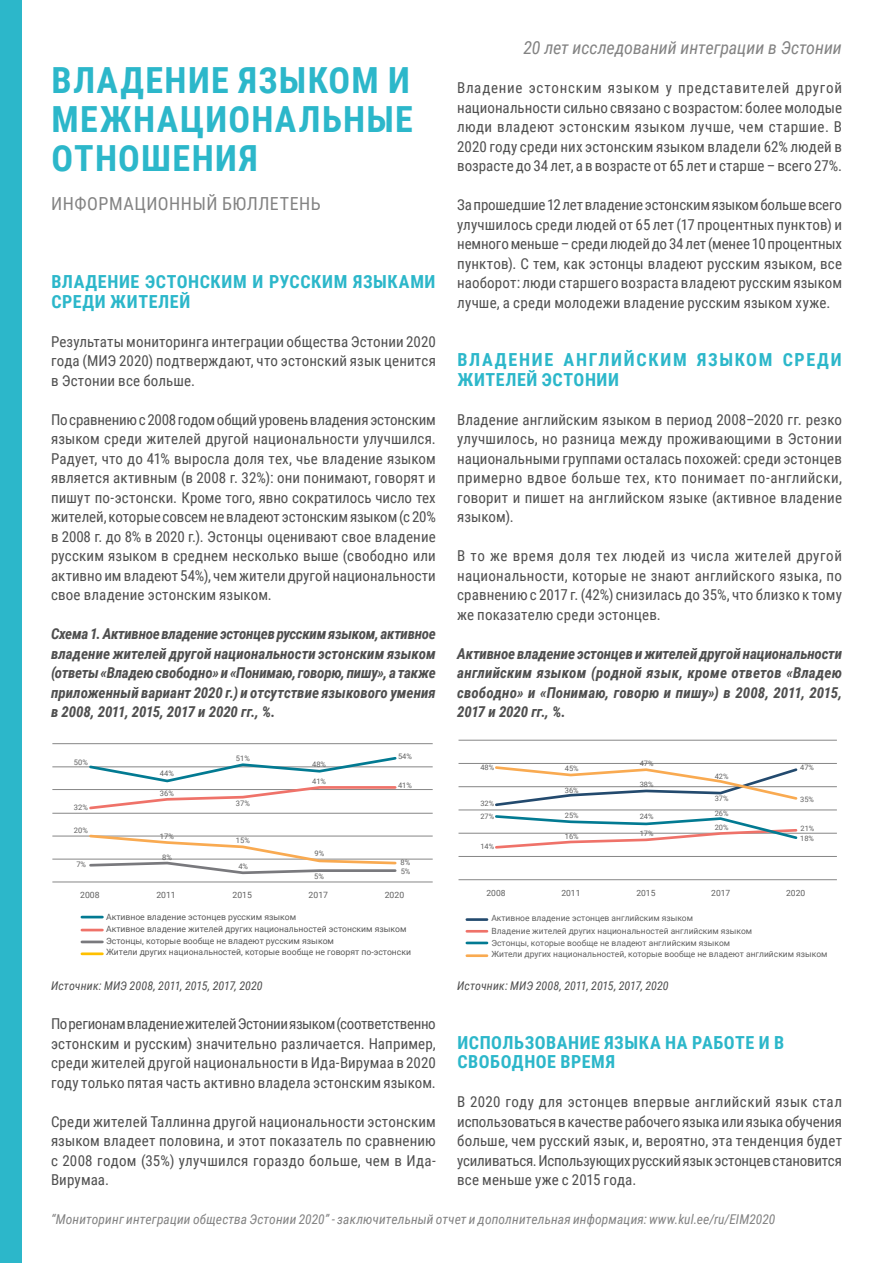
<style>
.page{position:relative;width:893px;height:1263px;background:#fff}
.page>*{position:absolute;margin:0;border:0;box-sizing:border-box;transform-origin:0 0}
.t1{font:700 36px/39px "Roboto Condensed";letter-spacing:.035em;color:#2cb7ca;text-align:justify}
.t2{font:700 18px/19.5px "Roboto Condensed";letter-spacing:.035em;color:#2cb7ca}
.t3{font:700 18px/19.5px "Roboto Condensed";letter-spacing:.09em;color:#2cb7ca}
.t4{font:italic 18px "Roboto Condensed";letter-spacing:-.005em;color:#838383}
.t5{font:18px "Roboto Condensed";letter-spacing:.03em;color:#838383}
.t6{font:15px/19.5px "Roboto Condensed";letter-spacing:.005em;color:#4f4f4f;text-align:justify}
.t7{font:italic 700 15px/19.5px "Roboto Condensed";color:#4f4f4f;text-align:justify}
.t8{font:italic 13.5px "Roboto Condensed";letter-spacing:.01em;color:#838383}
.t9{font:italic 12px "Roboto Condensed";letter-spacing:-.005em;color:#4f4f4f}
.t10{font:8.7px/11.9px "Roboto";color:#595959}
.t11{font:8.7px "Roboto";color:#606060}
.t12{font:8.55px/12.8px "Roboto";color:#606060}
.t13{font:7.5px/9.3px "Roboto";color:#606060}
</style>
<div class="page">
<div style="left:0;top:0;width:21px;height:1263px;background:#2cb7ca"></div>
<hr style="left:458px;top:740px;width:379px;height:1px;background:#868686">
<hr style="left:458px;top:763px;width:379px;height:1px;background:#868686">
<hr style="left:458px;top:786px;width:379px;height:1px;background:#868686">
<hr style="left:458px;top:810px;width:379px;height:1px;background:#868686">
<hr style="left:458px;top:833px;width:379px;height:1px;background:#868686">
<hr style="left:458px;top:856px;width:379px;height:1px;background:#868686">
<hr style="left:458px;top:879px;width:379px;height:1px;background:#868686">
<svg style="left:493px;top:815px;width:306px;height:34px"></svg>
<svg style="left:493px;top:766px;width:306px;height:41px"></svg>
<hr style="left:467px;top:918px;width:20px;height:3px;background:#234a6e">
<hr style="left:467px;top:930px;width:20px;height:2px;background:#ef7269">
<hr style="left:467px;top:942px;width:20px;height:2px;background:#027a92">
<hr style="left:467px;top:954px;width:20px;height:3px;background:#f9aa51">
<hr style="left:52px;top:882px;width:381px;height:1px;background:#868686">
<hr style="left:52px;top:859px;width:381px;height:1px;background:#868686">
<hr style="left:52px;top:836px;width:381px;height:1px;background:#868686">
<hr style="left:52px;top:813px;width:381px;height:1px;background:#868686">
<hr style="left:52px;top:789px;width:381px;height:1px;background:#868686">
<hr style="left:52px;top:766px;width:381px;height:1px;background:#868686">
<hr style="left:52px;top:743px;width:381px;height:1px;background:#868686">
<svg style="left:87px;top:757px;width:311px;height:53px"></svg>
<svg style="left:88px;top:834px;width:310px;height:41px"></svg>
<hr style="left:82px;top:916px;width:20px;height:2px;background:#027a92">
<hr style="left:82px;top:929px;width:20px;height:2px;background:#ef7269">
<hr style="left:82px;top:940px;width:20px;height:3px;background:#79797d">
<hr style="left:82px;top:952px;width:20px;height:3px;background:#ffc000">
<h1 class="t1" style="left:52px;top:59px;width:363px">ВЛАДЕНИЕ ЯЗЫКОМ И МЕЖНАЦИОНАЛЬНЫЕ ОТНОШЕНИЯ</h1>
<p class="t5" style="left:51px;top:191px;width:271px">ИНФОРМАЦИОННЫЙ БЮЛЛЕТЕНЬ</p>
<p class="t2" style="left:51px;top:271px;width:386px">ВЛАДЕНИЕ ЭСТОНСКИМ И РУССКИМ ЯЗЫКАМИ<br>СРЕДИ ЖИТЕЛЕЙ</p>
<p class="t6" style="left:51px;top:331px;width:386px">Результаты мониторинга интеграции общества Эстонии 2020 года (МИЭ 2020) подтверждают, что эстонский язык ценится в Эстонии все больше.</p>
<p class="t6" style="left:51px;top:409px;width:386px">По сравнению с 2008 годом общий уровень владения эстонским языком среди жителей другой национальности улучшился.<br>Радует, что до 41% выросла доля тех, чье владение языком является активным (в 2008 г. 32%): они понимают, говорят и пишут по-эстонски. Кроме того, явно сократилось число тех жителей, которые совсем не владеют эстонским языком (с 20% в 2008 г. до 8% в 2020 г.). Эстонцы оценивают свое владение русским языком в среднем несколько выше (свободно или активно им владеют 54%), чем жители другой национальности свое владение эстонским языком.</p>
<p class="t7" style="left:51px;top:623px;width:386px">Схема 1. Активное владение эстонцев русским языком, активное владение жителей другой национальности эстонским языком (ответы «Владею свободно» и «Понимаю, говорю, пишу», а также приложенный вариант 2020 г.) и отсутствие языкового умения в 2008, 2011, 2015, 2017 и 2020 гг., %.</p>
<p class="t13" style="left:74px;top:758px;width:16px">50%</p>
<p class="t13" style="left:236px;top:753px;width:16px">51%</p>
<p class="t13" style="left:312px;top:760px;width:16px">48%</p>
<p class="t13" style="left:398px;top:751px;width:16px">54%</p>
<p class="t13" style="left:160px;top:768px;width:16px">44%</p>
<p class="t13" style="left:312px;top:776px;width:16px">41%</p>
<p class="t13" style="left:398px;top:780px;width:16px">41%</p>
<p class="t13" style="left:160px;top:788px;width:16px">36%</p>
<p class="t13" style="left:74px;top:802px;width:16px">32%</p>
<p class="t13" style="left:236px;top:799px;width:16px">37%</p>
<p class="t13" style="left:74px;top:826px;width:16px">20%</p>
<p class="t13" style="left:160px;top:831px;width:16px">17%</p>
<p class="t13" style="left:236px;top:835px;width:16px">15%</p>
<p class="t13" style="left:76px;top:859px;width:11px">7%</p>
<p class="t13" style="left:162px;top:853px;width:11px">8%</p>
<p class="t13" style="left:238px;top:861px;width:11px">4%</p>
<p class="t13" style="left:315px;top:848px;width:11px">9%</p>
<p class="t13" style="left:314px;top:871px;width:11px">5%</p>
<p class="t13" style="left:400px;top:857px;width:12px">8%<br>5%</p>
<p class="t4" style="left:524px;top:35px;width:320px">20 лет исследований интеграции в Эстонии</p>
<p class="t6" style="left:457px;top:77px;width:386px">Владение эстонским языком у представителей другой национальности сильно связано с возрастом: более молодые люди владеют эстонским языком лучше, чем старшие. В 2020 году среди них эстонским языком владели 62% людей в возрасте до 34 лет, а в возрасте от 65 лет и старше – всего 27%.</p>
<p class="t6" style="left:457px;top:194px;width:386px">За прошедшие 12 лет владение эстонским языком больше всего улучшилось среди людей от 65 лет (17 процентных пунктов) и немного меньше – среди людей до 34 лет (менее 10 процентных пунктов). С тем, как эстонцы владеют русским языком, все наоборот: люди старшего возраста владеют русским языком лучше, а среди молодежи владение русским языком хуже.</p>
<p class="t3" style="left:457px;top:349px;width:386px">ВЛАДЕНИЕ АНГЛИЙСКИМ ЯЗЫКОМ СРЕДИ<br>ЖИТЕЛЕЙ ЭСТОНИИ</p>
<p class="t6" style="left:457px;top:409px;width:386px">Владение английским языком в период 2008–2020 гг. резко улучшилось, но разница между проживающими в Эстонии национальными группами осталась похожей: среди эстонцев примерно вдвое больше тех, кто понимает по-английски, говорит и пишет на английском языке (активное владение языком).</p>
<p class="t6" style="left:457px;top:545px;width:386px">В то же время доля тех людей из числа жителей другой национальности, которые не знают английского языка, по сравнению с 2017 г. (42%) снизилась до 35%, что близко к тому же показателю среди эстонцев.</p>
<p class="t7" style="left:457px;top:643px;width:386px">Активное владение эстонцев и жителей другой национальности английским языком (родной язык, кроме ответов «Владею свободно» и «Понимаю, говорю и пишу») в 2008, 2011, 2015, 2017 и 2020 гг., %.</p>
<p class="t13" style="left:480px;top:763px;width:15px">48%</p>
<p class="t13" style="left:565px;top:764px;width:15px">45%</p>
<p class="t13" style="left:480px;top:799px;width:15px">32%</p>
<p class="t13" style="left:565px;top:785px;width:15px">36%</p>
<p class="t13" style="left:640px;top:758px;width:15px">47%</p>
<p class="t13" style="left:640px;top:780px;width:15px">38%</p>
<p class="t13" style="left:480px;top:811px;width:15px">27%</p>
<p class="t13" style="left:565px;top:810px;width:15px">25%</p>
<p class="t13" style="left:640px;top:811px;width:15px">24%</p>
<p class="t13" style="left:480px;top:841px;width:15px">14%</p>
<p class="t13" style="left:565px;top:832px;width:15px">16%</p>
<p class="t13" style="left:640px;top:828px;width:15px">17%</p>
<p class="t13" style="left:715px;top:771px;width:15px">42%</p>
<p class="t13" style="left:715px;top:793px;width:15px">37%</p>
<p class="t13" style="left:715px;top:808px;width:15px">26%</p>
<p class="t13" style="left:715px;top:822px;width:15px">20%</p>
<p class="t13" style="left:800px;top:763px;width:15px">47%</p>
<p class="t13" style="left:800px;top:794px;width:15px">35%</p>
<p class="t13" style="left:800px;top:823px;width:15px">21%</p>
<p class="t13" style="left:800px;top:834px;width:15px">18%</p>
<p class="t12" style="left:486px;top:886px;width:21px">2008</p>
<p class="t12" style="left:561px;top:886px;width:21px">2011</p>
<p class="t12" style="left:636px;top:886px;width:21px">2015</p>
<p class="t12" style="left:711px;top:886px;width:21px">2017</p>
<p class="t12" style="left:786px;top:886px;width:21px">2020</p>
<p class="t12" style="left:491px;top:911px;width:262px">Активное владение эстонцев английским языком<br>Владение жителей других национальностей английским языком</p>
<p class="t12" style="left:491px;top:936px;width:338px;line-height:11.7px">Эстонцы, которые вообще не владеют английским языком<br>Жители других национальностей, которые вообще не владеют английским языком</p>
<p class="t9" style="left:457px;top:977px;width:213px">Источник: МИЭ 2008, 2011, 2015, 2017, 2020</p>
<p class="t11" style="left:80px;top:889px;width:21px">2008</p>
<p class="t11" style="left:156px;top:889px;width:21px">2011</p>
<p class="t11" style="left:232px;top:889px;width:21px">2015</p>
<p class="t11" style="left:309px;top:889px;width:21px">2017</p>
<p class="t11" style="left:385px;top:889px;width:21px">2020</p>
<p class="t10" style="left:106px;top:910px;width:307px">Активное владение эстонцев русским языком<br>Активное владение жителей других национальностей эстонским языком Эстонцы, которые вообще не владеют русским языком<br>Жители других национальностей, которые вообще не говорят по-эстонски</p>
<p class="t9" style="left:51px;top:977px;width:213px">Источник: МИЭ 2008, 2011, 2015, 2017, 2020</p>
<p class="t6" style="left:51px;top:1013px;width:386px">По регионам владение жителей Эстонии языком (соответственно эстонским и русским) значительно различается. Например, среди жителей другой национальности в Ида-Вирумаа в 2020 году только пятая часть активно владела эстонским языком.</p>
<p class="t6" style="left:51px;top:1111px;width:386px">Среди жителей Таллинна другой национальности эстонским языком владеет половина, и этот показатель по сравнению с 2008 годом (35%) улучшился гораздо больше, чем в Ида-Вирумаа.</p>
<p class="t2" style="left:457px;top:1032px;width:328px">ИСПОЛЬЗОВАНИЕ ЯЗЫКА НА РАБОТЕ И В<br>СВОБОДНОЕ ВРЕМЯ</p>
<p class="t6" style="left:457px;top:1091px;width:386px">В 2020 году для эстонцев впервые английский язык стал использоваться в качестве рабочего языка или языка обучения больше, чем русский язык, и, вероятно, эта тенденция будет усиливаться. Использующих русский язык эстонцев становится все меньше уже с 2015 года.</p>
<p class="t8" style="left:51px;top:1210px;width:726px">“Мониторинг интеграции общества Эстонии 2020” - заключительный отчет и дополнительная информация: www.kul.ee/ru/EIM2020</p>
</div>
